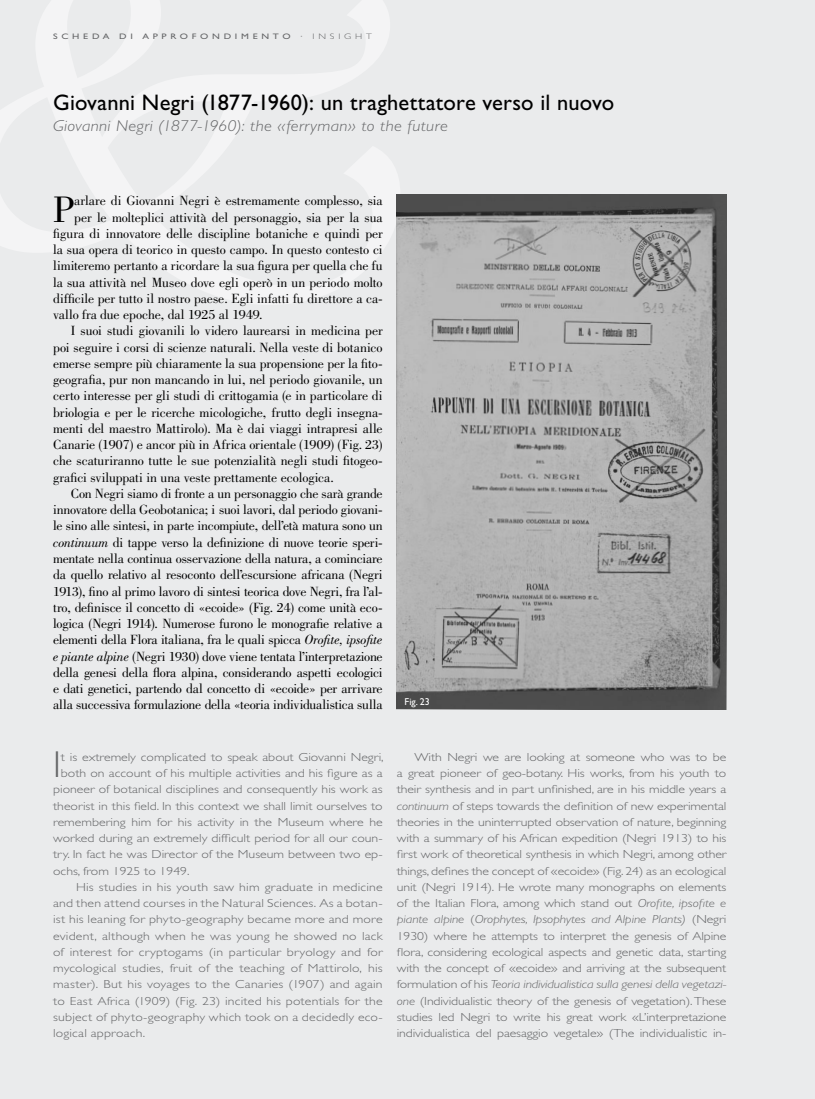
<style>
.page{position:relative;width:815px;height:1099px;background:#fff}
.page>*{position:absolute;margin:0;border:0;box-sizing:border-box;transform-origin:0 0}
.t1{font:38.12px "Bodoni Std";color:#000}
.t2{font:300 37.62px "Gill Sans Std";color:#646567}
.t3{font:22.5px "Gill Sans Std";color:#000}
.t4{font:italic 300 15.75px "Gill Sans Std";letter-spacing:.015em;color:#646567;scale:1.11 1}
.t5{font:13.75px "Bodoni Std";letter-spacing:-.01em;color:#000}
.t6{font:300 11.75px/16.2px "Gill Sans Std";color:#646567;text-align:justify;scale:1.18 1}
.t7{font:300 11.75px "Gill Sans Std";letter-spacing:.02em;color:#646567;scale:1.18 1}
.t8{font:10px "Gill Sans Std";color:#fff}
.t9{font:8px "Gill Sans Std";letter-spacing:.37em;color:#646567;scale:1.25 1}
.t10{font:300 8px "Gill Sans Std";color:#646567;scale:1.25 1}
.s1{font-weight:300}
.s2{font-style:italic}
</style>
<div class="page">
<div style="left:0;top:0;width:815px;height:1098px;background:#eaebec"></div>
<img style="left:397px;top:194px;width:329px;height:515px">
<p class="t9" style="left:53px;top:32px;width:7px">sc</p>
<p class="t9" style="left:72px;top:32px;width:71px">heda di app</p>
<p class="t9" style="left:170px;top:32px;width:120px">rof ondim ento <span class="s1">· In</span></p>
<p class="t10" style="left:330px;top:32px;width:33px">sig ht</p>
<h3 class="t3" style="left:53px;top:90px;width:562px">Giovanni N egri (1877-1960): un traghettatore verso il nuovo</h3>
<h3 class="t4" style="left:53px;top:117px;width:357px">Giovanni Negri (1877-1960): the «ferryman» to the future</h3>
<h1 class="t1" style="left:53px;top:188px;width:23px">P</h1>
<p class="t5" style="left:74px;top:193px;width:310px">arlare di Giovanni Negri è estremamente complesso, sia</p>
<p class="t5" style="left:74px;top:209px;width:310px">per le molteplici attività del personaggio, sia per la sua</p>
<p class="t5" style="left:53px;top:226px;width:331px">figura di innovatore delle discipline botaniche e quindi per</p>
<p class="t5" style="left:53px;top:242px;width:331px">la sua opera di teorico in questo campo. In questo contesto ci</p>
<p class="t5" style="left:53px;top:258px;width:331px">limiteremo pertanto a ricordare la sua figura per quella che fu</p>
<p class="t5" style="left:53px;top:274px;width:331px">la sua attività nel Museo dove egli operò in un periodo molto</p>
<p class="t5" style="left:53px;top:291px;width:331px">difficile per tutto il nostro paese. Egli infatti fu direttore a ca-</p>
<p class="t5" style="left:53px;top:307px;width:211px">vallo fra due epoche, dal 1925 al 1949.</p>
<p class="t5" style="left:71px;top:323px;width:313px">I suoi studi giovanili lo videro laurearsi in medicina per</p>
<p class="t5" style="left:53px;top:339px;width:331px">poi seguire i corsi di scienze naturali. Nella veste di botanico</p>
<p class="t5" style="left:53px;top:356px;width:331px">emerse sempre più chiaramente la sua propensione per la fito-</p>
<p class="t5" style="left:53px;top:372px;width:331px">geografia, pur non mancando in lui, nel periodo giovanile, un</p>
<p class="t5" style="left:53px;top:388px;width:331px">certo interesse per gli studi di crittogamia (e in particolare di</p>
<p class="t5" style="left:53px;top:404px;width:331px">briologia e per le ricerche micologiche, frutto degli insegna-</p>
<p class="t5" style="left:53px;top:421px;width:331px">menti del maestro Mattirolo). Ma è dai viaggi intrapresi alle</p>
<p class="t5" style="left:53px;top:437px;width:331px">Canarie (1907) e ancor più in Africa orientale (1909) (Fig. 23)</p>
<p class="t5" style="left:53px;top:453px;width:331px">che scaturiranno tutte le sue potenzialità negli studi fitogeo-</p>
<p class="t5" style="left:53px;top:469px;width:282px">grafici sviluppati in una veste prettamente ecologica.</p>
<p class="t5" style="left:71px;top:486px;width:313px">Con Negri siamo di fronte a un personaggio che sarà grande</p>
<p class="t5" style="left:53px;top:502px;width:331px">innovatore della Geobotanica; i suoi lavori, dal periodo giovani-</p>
<p class="t5" style="left:53px;top:518px;width:331px">le sino alle sintesi, in parte incompiute, dell’età matura sono un</p>
<p class="t5" style="left:53px;top:534px;width:331px"><span class="s2">continuum</span> di tappe verso la definizione di nuove teorie speri-</p>
<p class="t5" style="left:53px;top:551px;width:331px">mentate nella continua osservazione della natura, a cominciare</p>
<p class="t5" style="left:53px;top:567px;width:331px">da quello relativo al resoconto dell’escursione africana (Negri</p>
<p class="t5" style="left:53px;top:583px;width:331px">1913), fino al primo lavoro di sintesi teorica dove Negri, fra l’al-</p>
<p class="t5" style="left:53px;top:599px;width:331px">tro, definisce il concetto di «ecoide» (Fig. 24) come unità eco-</p>
<p class="t5" style="left:53px;top:616px;width:331px">logica (Negri 1914). Numerose furono le monografie relative a</p>
<p class="t5" style="left:53px;top:632px;width:331px">elementi della Flora italiana, fra le quali spicca <span class="s2">Orofite, ipsofite</span></p>
<p class="t5" style="left:53px;top:648px;width:331px"><span class="s2">e piante alpine</span> (Negri 1930) dove viene tentata l’interpretazione</p>
<p class="t5" style="left:53px;top:664px;width:331px">della genesi della flora alpina, considerando aspetti ecologici</p>
<p class="t5" style="left:53px;top:681px;width:331px">e dati genetici, partendo dal concetto di «ecoide» per arrivare</p>
<p class="t5" style="left:53px;top:697px;width:331px">alla successiva formulazione della «teoria individualistica sulla</p>
<p class="t8" style="left:405px;top:695px;width:27px">Fig. 23</p>
<h2 class="t2" style="left:53px;top:743px;width:3px">I</h2>
<p class="t6" style="left:61px;top:749px;width:275px">t is extremely complicated to speak about Giovanni Negri,</p>
<p class="t6" style="left:61px;top:765px;width:274px">both on account of his multiple activities and his figure as a</p>
<p class="t6" style="left:53px;top:781px;width:281px">pioneer of botanical disciplines and consequently his work as</p>
<p class="t6" style="left:53px;top:797px;width:281px">theorist in this field. I n this context we shall limit ourselves to</p>
<p class="t6" style="left:53px;top:814px;width:281px">remembering him for his activity in the Museum where he</p>
<p class="t6" style="left:53px;top:830px;width:281px">worked during an extremely difficult period for all our coun-</p>
<p class="t6" style="left:53px;top:846px;width:281px">try. I n fact he was Director of the Museum between two ep-</p>
<p class="t6" style="left:53px;top:862px;width:117px">ochs, from 1925 to 1949.</p>
<p class="t6" style="left:76px;top:879px;width:261px">H is studies in his youth saw him graduate in medicine</p>
<p class="t7" style="left:53px;top:896px;width:281px">and then attend courses in the Natural Sciences. As a botan-</p>
<p class="t6" style="left:53px;top:911px;width:281px">ist his leaning for phyto-geography became more and more</p>
<p class="t6" style="left:53px;top:927px;width:281px">evident, although when he was young he showed no lack</p>
<p class="t6" style="left:53px;top:944px;width:281px">of interest for cryptogams (in particular bryology and for</p>
<p class="t6" style="left:53px;top:960px;width:281px">mycological studies, fruit of the teaching of Mattirolo, his</p>
<p class="t6" style="left:53px;top:976px;width:281px">master). But his voyages to the Canaries (1907) and again</p>
<p class="t6" style="left:53px;top:992px;width:281px">to East Africa (1909) (Fig. 23) incited his potentials for the</p>
<p class="t6" style="left:53px;top:1009px;width:281px">subject of phyto-geography which took on a decidedly eco-</p>
<p class="t6" style="left:53px;top:1025px;width:80px">logical approach.</p>
<p class="t6" style="left:397px;top:749px;width:281px;text-indent:18px">With Negri we are looking at someone who was to be a great pioneer of geo-botany. H is works, from his youth to their synthesis and in part unfinished, are in his middle years a <span class="s2">continuum</span> of steps towards the definition of new experimental theories in the uninterrupted observation of nature, beginning with a summary of his African expedition (Negri 1913) to his first work of theoretical synthesis in which Negri, among other things, defines the concept of «ecoide» (Fig. 24) as an ecological unit (Negri 1914). He wrote many monographs on elements of the Italian Flora, among which stand out <span class="s2">Orofite, ipsofite e piante alpine</span> (<span class="s2">Orophytes, Ipsophytes and Alpine Plants)</span> (Negri 1930) where he attempts to interpret the genesis of Alpine flora, considering ecological aspects and genetic data, starting with the concept of «ecoide» and arriving at the subsequent formulation of his <span class="s2">Teoria individualistica sulla genesi della vegetazi&shy;one</span> (Individualistic theory of the genesis of vegetation). These studies led Negri to write his great work «L’interpretazione individualistica del paesaggio vegetale» (The individualistic in-</p>
</div>
